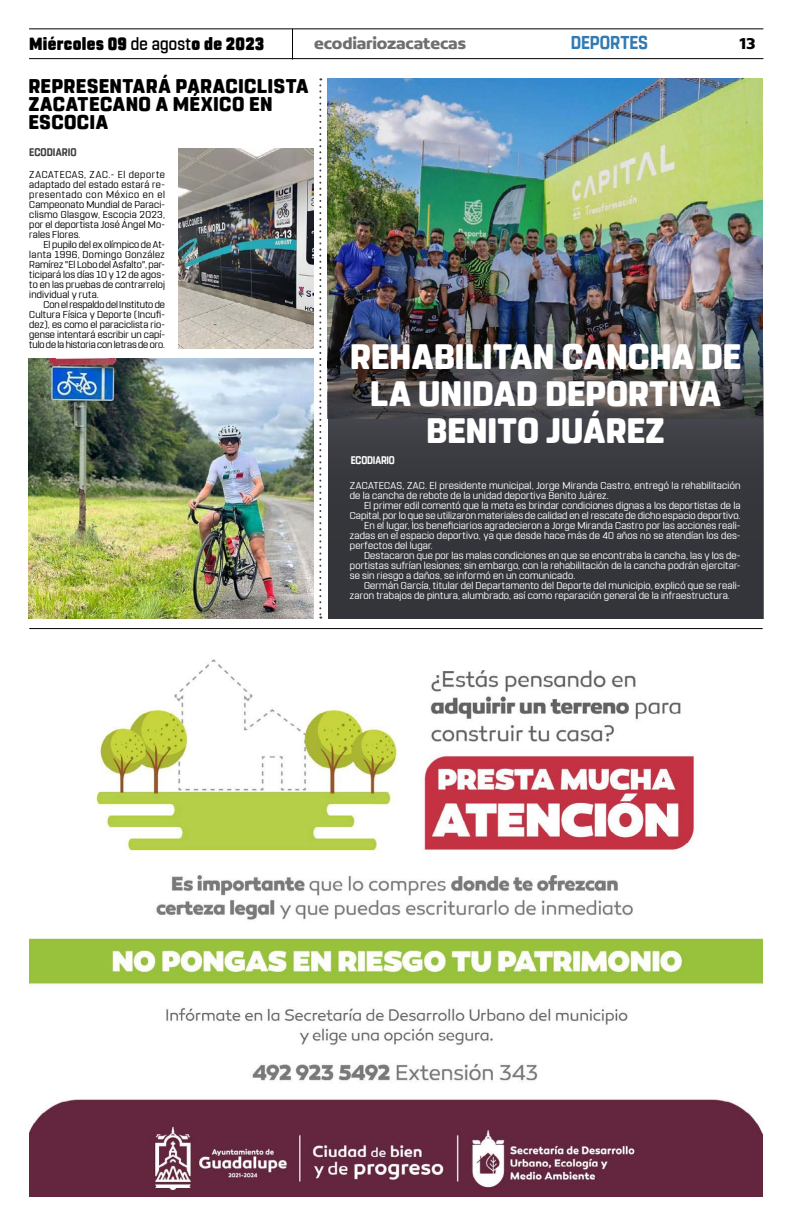
<style>
.page{position:relative;width:791px;height:1225px;background:#fff}
.page>*{position:absolute;margin:0;border:0;box-sizing:border-box;transform-origin:0 0}
.t1{font:800 35.2px/37px "Rohn Rounded";letter-spacing:-.005em;color:#fff;text-align:center}
.t2{font:800 19.8px/18px "Rohn Rounded";letter-spacing:.02em;color:#000}
.t3{font:700 18.6px "Rohn Rounded";color:#327ab3;scale:.91 1}
.t4{font:900 17.6px "Rohn Rounded";letter-spacing:.02em;color:#000;scale:.91 1}
.t5{font:700 16.9px "Concord";letter-spacing:-.01em;color:#706f6f}
.t6{font:700 16.9px "Concord";color:#000}
.t7{font:700 11px "Rohn Rounded";letter-spacing:.005em;color:#3d3d3d;scale:.91 1}
.t8{font:700 11px "Rohn Rounded";letter-spacing:-.015em;color:#fff;scale:.87 1}
.t9{font:10px/10px "Rohn Rounded";letter-spacing:.015em;color:#fff}
.t10{font:10px/10px "Rohn Rounded";letter-spacing:.015em;color:#000;text-align:justify}
.s1{font-weight:500}
</style>
<div class="page">
<img style="left:328px;top:78px;width:435px;height:270px">
<hr style="left:29px;top:28px;width:734px;height:1px;background:#000">
<hr style="left:29px;top:58px;width:734px;height:1px;background:#000">
<hr style="left:292px;top:29px;width:1px;height:31px;background:#000">
<hr style="left:29px;top:628px;width:734px;height:1px;background:#000">
<svg style="left:328px;top:348px;width:435px;height:270px;background:#3c3c40"></svg>
<svg style="left:319px;top:78px;width:2px;height:540px"></svg>
<img style="left:29px;top:659px;width:734px;height:537px">
<img style="left:178px;top:148px;width:136px;height:200px">
<img style="left:28px;top:358px;width:286px;height:261px">
<h3 class="t4" style="left:29px;top:33px;width:260px">Miércoles 09 <span class="s1">de agost</span>o de 2023</h3>
<h3 class="t5" style="left:314px;top:33px;width:153px">ecodiariozacatecas</h3>
<h3 class="t3" style="left:571px;top:32px;width:86px">DEPORTES</h3>
<h3 class="t6" style="left:739px;top:33px;width:18px">13</h3>
<h2 class="t2" style="left:28px;top:77px;width:282px">REPRESENTARÁ PARACICLISTA<br>ZACATECANO A MÉXICO EN<br>ESCOCIA</h2>
<p class="t7" style="left:29px;top:146px;width:54px">ECODIARIO</p>
<p class="t10" style="left:29px;top:170px;width:137px">ZACATECAS, ZAC.- El deporte adaptado del estado estará re&shy;presentado con México en el Campeonato Mundial de Paraci&shy;clismo Glasgow, Escocia 2023, por el deportista José Ángel Mo&shy;rales Flores.</p>
<p class="t10" style="left:29px;top:240px;width:137px;text-indent:14px">El pupilo del ex olímpico de At&shy;lanta 1996, Domingo González Ramírez "El Lobo del Asfalto", par&shy;ticipará los días 10 y 12 de agos&shy;to en las pruebas de contrarreloj individual y ruta.</p>
<p class="t10" style="left:29px;top:300px;width:137px;text-indent:14px">Con el respaldo del Instituto de Cultura Física y Deporte (Incufi&shy;dez), es como el paraciclista rio&shy;gense intentará escribir un capí&shy;tulo de la historia con letras de oro.</p>
<h1 class="t1" style="left:350px;top:338px;width:393px">REHABILITAN CANCHA DE<br>LA UNIDAD DEPORTIVA<br>BENITO JUÁREZ</h1>
<p class="t9" style="left:350px;top:480px;width:392px">ZACATECAS, ZAC. El presidente municipal, Jorge Miranda Castro, entregó la rehabilitación de la cancha de rebote de la unidad deportiva Benito Juárez.</p>
<p class="t9" style="left:364px;top:500px;width:378px">El primer edil comentó que la meta es brindar condiciones dignas a los deportistas de la</p>
<p class="t9" style="left:350px;top:510px;width:392px">Capital, por lo que se utilizaron materiales de calidad en el rescate de dicho espacio deportivo.</p>
<p class="t9" style="left:364px;top:520px;width:378px">En el lugar, los beneficiarios agradecieron a Jorge Miranda Castro por las acciones reali-</p>
<p class="t9" style="left:350px;top:530px;width:392px">zadas en el espacio deportivo, ya que desde hace más de 40 años no se atendían los des-</p>
<p class="t9" style="left:350px;top:540px;width:85px">perfectos del lugar.</p>
<p class="t9" style="left:364px;top:550px;width:378px">Destacaron que por las malas condiciones en que se encontraba la cancha, las y los de-</p>
<p class="t9" style="left:350px;top:560px;width:392px">portistas sufrían lesiones; sin embargo, con la rehabilitación de la cancha podrán ejercitar-</p>
<p class="t9" style="left:350px;top:570px;width:227px">se sin riesgo a daños, se informó en un comunicado.</p>
<p class="t9" style="left:364px;top:580px;width:378px">Germán García, titular del Departamento del Deporte del municipio, explicó que se reali-</p>
<p class="t9" style="left:350px;top:590px;width:382px">zaron trabajos de pintura, alumbrado, así como reparación general de la infraestructura.</p>
<p class="t8" style="left:351px;top:454px;width:52px">ECODIARIO</p>
</div>
